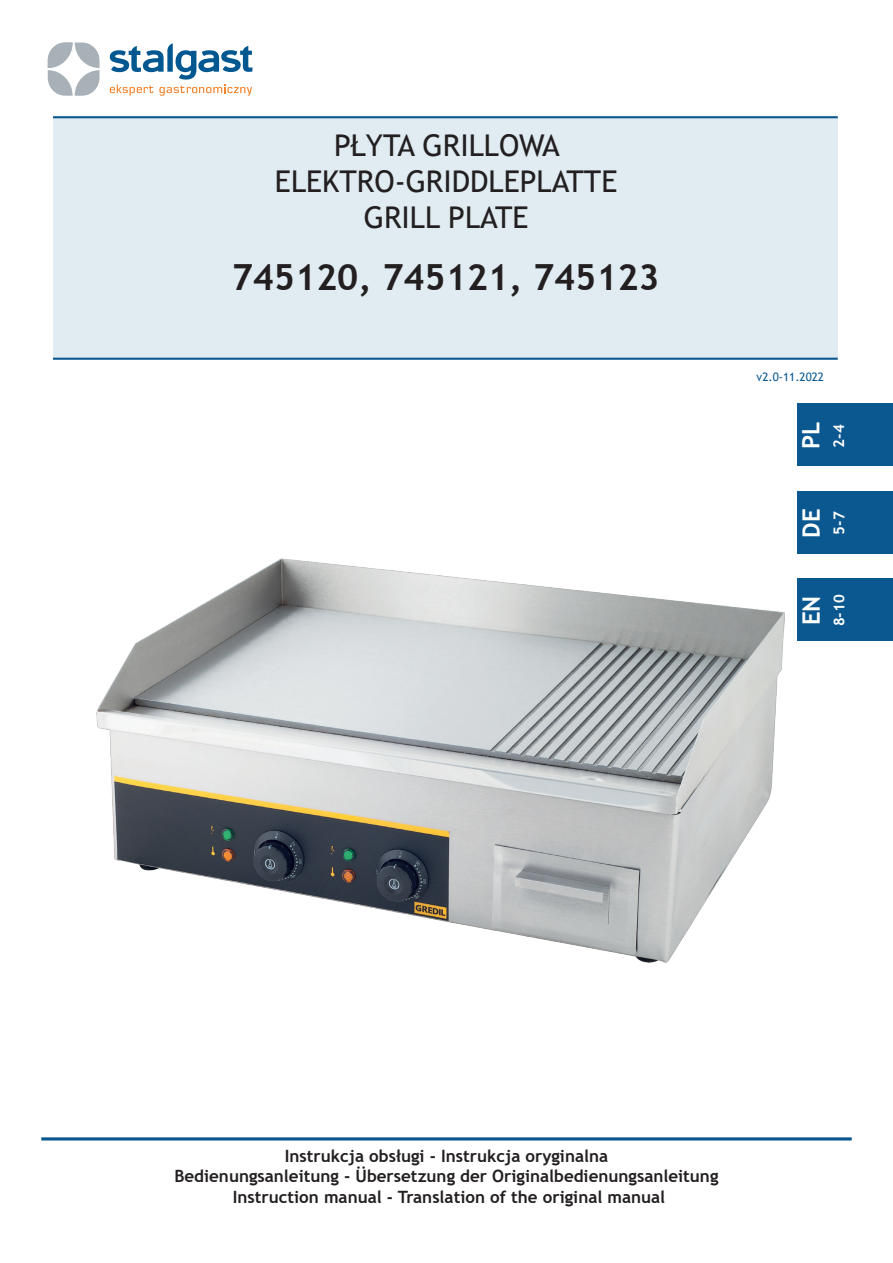
<style>
.page{position:relative;width:893px;height:1263px;background:#fff}
.page>*{position:absolute;margin:0;border:0;box-sizing:border-box;transform-origin:0 0}
.t1{font:700 36px "Trebuchet MS";color:#231f20}
.t2{font:30px/36px "Trebuchet MS";color:#231f20;text-align:center}
.t3{font:700 24px "Trebuchet MS";color:#fff}
.t4{font:700 16.95px/20.4px "Trebuchet MS";color:#231f20;text-align:center}
.t5{font:700 15px "Trebuchet MS";color:#fff}
.t6{font:11.7px "Trebuchet MS";color:#0b5891}
</style>
<div class="page">
<div style="left:53px;top:118px;width:785px;height:241px;background:#e0ecf1"></div>
<svg style="left:110px;top:43px;width:142px;height:53px"></svg>
<svg style="left:48px;top:43px;width:52px;height:53px"></svg>
<hr style="left:41px;top:1137px;width:811px;height:3px;background:#0b5890">
<hr style="left:53px;top:116px;width:785px;height:2px;background:#0b5890">
<hr style="left:53px;top:358px;width:785px;height:2px;background:#0b5890">
<div style="left:798px;top:404px;width:95px;height:62px;background:#0b5890"></div>
<div style="left:798px;top:491px;width:95px;height:62px;background:#0b5890"></div>
<div style="left:798px;top:578px;width:95px;height:62px;background:#0b5890"></div>
<img style="left:97px;top:559px;width:687px;height:403px">
<h2 class="t2" style="left:275px;top:127px;width:344px">PŁYTA GRILLOWA<br>ELEKTRO-GRIDDLEPLATTE<br>GRILL PLATE</h2>
<h1 class="t1" style="left:232px;top:254px;width:429px">745120, 745121, 745123</h1>
<p class="t6" style="left:757px;top:369px;width:69px">v2.0-11.2022</p>
<h3 class="t3" style="left:796px;top:449px;width:29px;rotate:-90deg">PL</h3>
<p class="t5" style="left:830px;top:448px;width:25px;rotate:-90deg">2-4</p>
<h3 class="t3" style="left:796px;top:538px;width:31px;rotate:-90deg">DE</h3>
<p class="t5" style="left:830px;top:535px;width:25px;rotate:-90deg">5-7</p>
<h3 class="t3" style="left:796px;top:625px;width:31px;rotate:-90deg">EN</h3>
<p class="t5" style="left:830px;top:626px;width:33px;rotate:-90deg">8-10</p>
<p class="t4" style="left:174px;top:1145px;width:546px">Instrukcja obsługi - Instrukcja oryginalna<br>Bedienungsanleitung - Übersetzung der Originalbedienungsanleitung<br>Instruction manual - Translation of the original manual</p>
</div>
